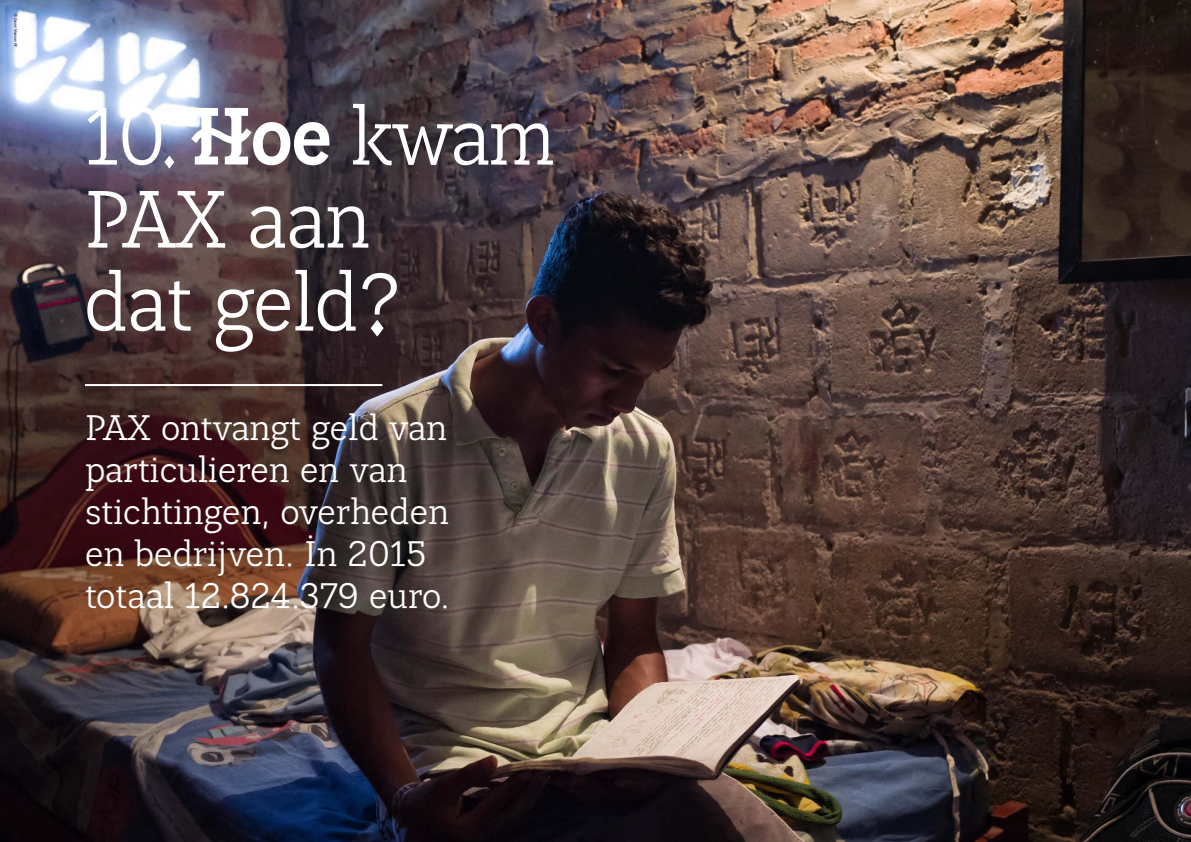
<style>
.page{position:relative;width:1191px;height:842px;background:#fff}
.page>*{position:absolute;margin:0;border:0;box-sizing:border-box;transform-origin:0 0}
.t1{font:82px/83px "Lean OFY";letter-spacing:-.01em;color:#fff;scale:.96 1}
.t2{font:36px/42px "Lean OFY";color:#fff}
.t3{font:3.5px "Arial";color:#000}
.s1{font-weight:700}
</style>
<div class="page">
<img style="left:0;top:0;width:1191px;height:842px">
<hr style="left:85px;top:384px;width:297px;height:2px;background:#fff">
<svg style="left:164px;top:156px;width:10px;height:13px"></svg>
<svg style="left:362px;top:273px;width:35px;height:63px;background:#312328"></svg>
<p class="t3" style="left:18px;top:14px;width:35px;rotate:90deg">© Daniel Maissan RF</p>
<h1 class="t1" style="left:84px;top:96px;width:492px">10 <span class="s1">Hoe</span> kwam<br>PAX aan<br>dat geld</h1>
<p class="t2" style="left:85px;top:407px;width:366px">PAX ontvangt geld van particulieren en van stichtingen, overheden en bedrijven. In 2015 totaal 12.824.379 euro.</p>
</div>
